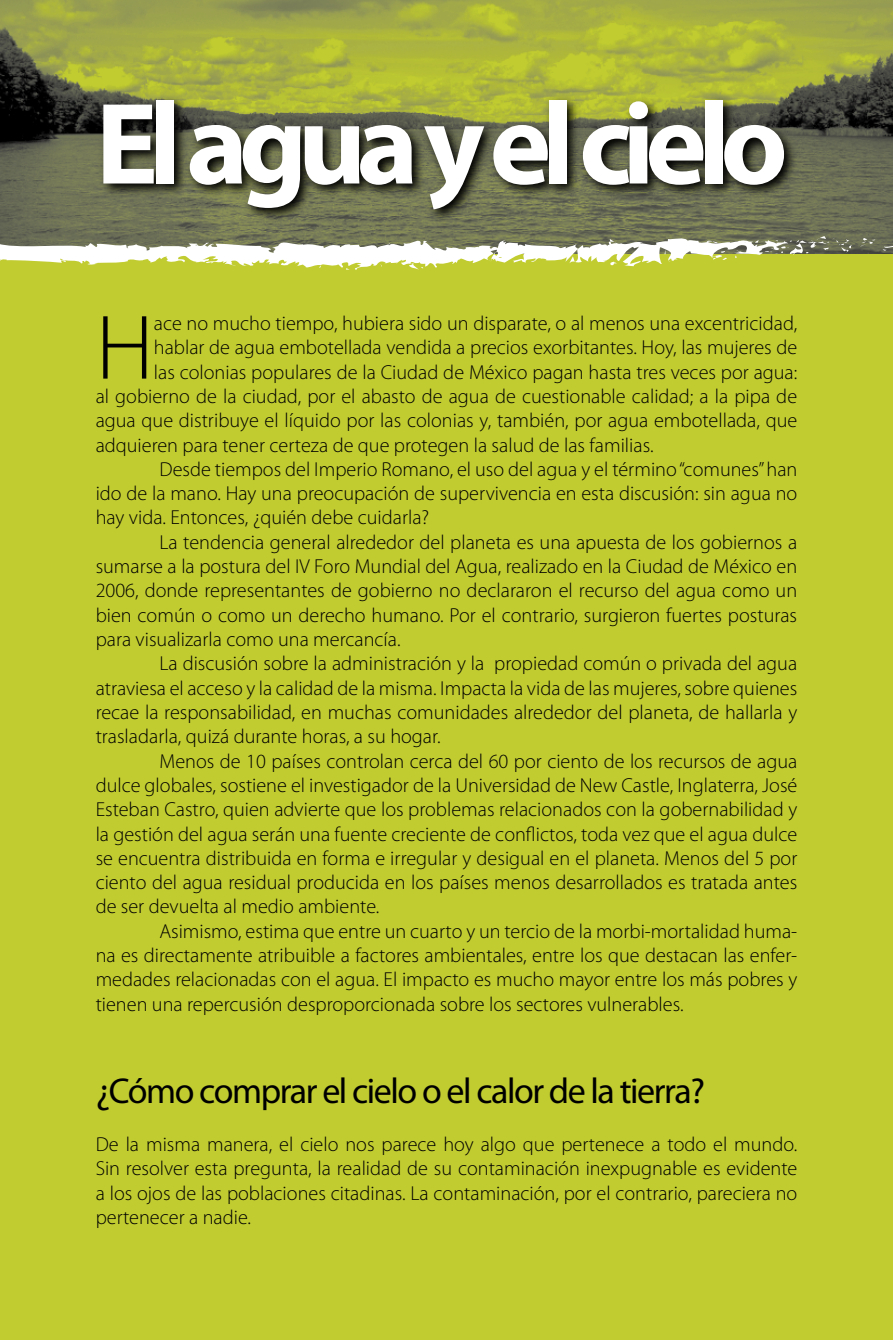
<style>
.page{position:relative;width:893px;height:1340px;background:#fff}
.page>*{position:absolute;margin:0;border:0;box-sizing:border-box;transform-origin:0 0}
.t1{font:700 117px "Myriad Pro";letter-spacing:-.08em;color:#fff}
.t2{font:300 92.25px "Myriad Pro";color:#000}
.t3{font:36px "Myriad Pro";letter-spacing:-.04em;color:#000}
.t4{font:300 20.25px/24.3px "Myriad Pro";color:#000;text-align:justify}
</style>
<div class="page">
<div style="left:0;top:0;width:893px;height:1339px;background:#c1cc30"></div>
<img style="left:0;top:0;width:893px;height:254px">
<svg style="left:883px;top:245px;width:10px;height:6px"></svg>
<svg style="left:860px;top:238px;width:17px;height:8px"></svg>
<svg style="left:0;top:236px;width:852px;height:34px"></svg>
<svg style="left:98px;top:94px;width:702px;height:130px;background:#525535"></svg>
<h1 class="t1" style="left:96px;top:68px;width:694px">El agua y el cielo</h1>
<h2 class="t2" style="left:96px;top:292px;width:60px">H</h2>
<p class="t4" style="left:154px;top:311px;width:645px">ace no mucho tiempo, hubiera sido un disparate, o al menos una excentricidad,</p>
<p class="t4" style="left:154px;top:335px;width:645px">hablar de agua embotellada vendida a precios exorbitantes. Hoy, las mujeres de</p>
<p class="t4" style="left:154px;top:359px;width:645px">las colonias populares de la Ciudad de México pagan hasta tres veces por agua:</p>
<p class="t4" style="left:96px;top:384px;width:703px">al gobierno de la ciudad, por el abasto de agua de cuestionable calidad; a la pipa de</p>
<p class="t4" style="left:96px;top:408px;width:703px">agua que distribuye el líquido por las colonias y, también, por agua embotellada, que</p>
<p class="t4" style="left:96px;top:432px;width:559px">adquieren para tener certeza de que protegen la salud de las familias.</p>
<p class="t4" style="left:159px;top:457px;width:639px">Desde tiempos del Imperio Romano, el uso del agua y el término “comunes” han</p>
<p class="t4" style="left:96px;top:481px;width:703px">ido de la mano. Hay una preocupación de supervivencia en esta discusión: sin agua no</p>
<p class="t4" style="left:96px;top:505px;width:335px">hay vida. Entonces, ¿quién debe cuidarla?</p>
<p class="t4" style="left:159px;top:529px;width:639px">La tendencia general alrededor del planeta es una apuesta de los gobiernos a</p>
<p class="t4" style="left:96px;top:554px;width:703px">sumarse a la postura del IV Foro Mundial del Agua, realizado en la Ciudad de México en</p>
<p class="t4" style="left:96px;top:578px;width:703px">2006, donde representantes de gobierno no declararon el recurso del agua como un</p>
<p class="t4" style="left:96px;top:602px;width:703px">bien común o como un derecho humano. Por el contrario, surgieron fuertes posturas</p>
<p class="t4" style="left:96px;top:627px;width:306px">para visualizarla como una mercancía.</p>
<p class="t4" style="left:159px;top:651px;width:639px">La discusión sobre la administración y la propiedad común o privada del agua</p>
<p class="t4" style="left:96px;top:675px;width:703px">atraviesa el acceso y la calidad de la misma. Impacta la vida de las mujeres, sobre quienes</p>
<p class="t4" style="left:96px;top:700px;width:703px">recae la responsabilidad, en muchas comunidades alrededor del planeta, de hallarla y</p>
<p class="t4" style="left:96px;top:724px;width:347px">trasladarla, quizá durante horas, a su hogar.</p>
<p class="t4" style="left:159px;top:748px;width:639px">Menos de 10 países controlan cerca del 60 por ciento de los recursos de agua</p>
<p class="t4" style="left:96px;top:772px;width:703px">dulce globales, sostiene el investigador de la Universidad de New Castle, Inglaterra, José</p>
<p class="t4" style="left:96px;top:797px;width:703px">Esteban Castro, quien advierte que los problemas relacionados con la gobernabilidad y</p>
<p class="t4" style="left:96px;top:821px;width:703px">la gestión del agua serán una fuente creciente de conflictos, toda vez que el agua dulce</p>
<p class="t4" style="left:96px;top:845px;width:703px">se encuentra distribuida en forma e irregular y desigual en el planeta. Menos del 5 por</p>
<p class="t4" style="left:96px;top:870px;width:703px">ciento del agua residual producida en los países menos desarrollados es tratada antes</p>
<p class="t4" style="left:96px;top:894px;width:285px">de ser devuelta al medio ambiente.</p>
<p class="t4" style="left:159px;top:918px;width:639px">Asimismo, estima que entre un cuarto y un tercio de la morbi-mortalidad huma-</p>
<p class="t4" style="left:96px;top:943px;width:703px">na es directamente atribuible a factores ambientales, entre los que destacan las enfer-</p>
<p class="t4" style="left:96px;top:967px;width:703px">medades relacionadas con el agua. El impacto es mucho mayor entre los más pobres y</p>
<p class="t4" style="left:96px;top:991px;width:589px">tienen una repercusión desproporcionada sobre los sectores vulnerables.</p>
<h3 class="t3" style="left:96px;top:1068px;width:611px">¿Cómo comprar el cielo o el calor de la tierra?</h3>
<p class="t4" style="left:96px;top:1132px;width:703px">De la misma manera, el cielo nos parece hoy algo que pertenece a todo el mundo.<br>Sin resolver esta pregunta, la realidad de su contaminación inexpugnable es evidente a los ojos de las poblaciones citadinas. La contaminación, por el contrario, pareciera no pertenecer a nadie.</p>
</div>
